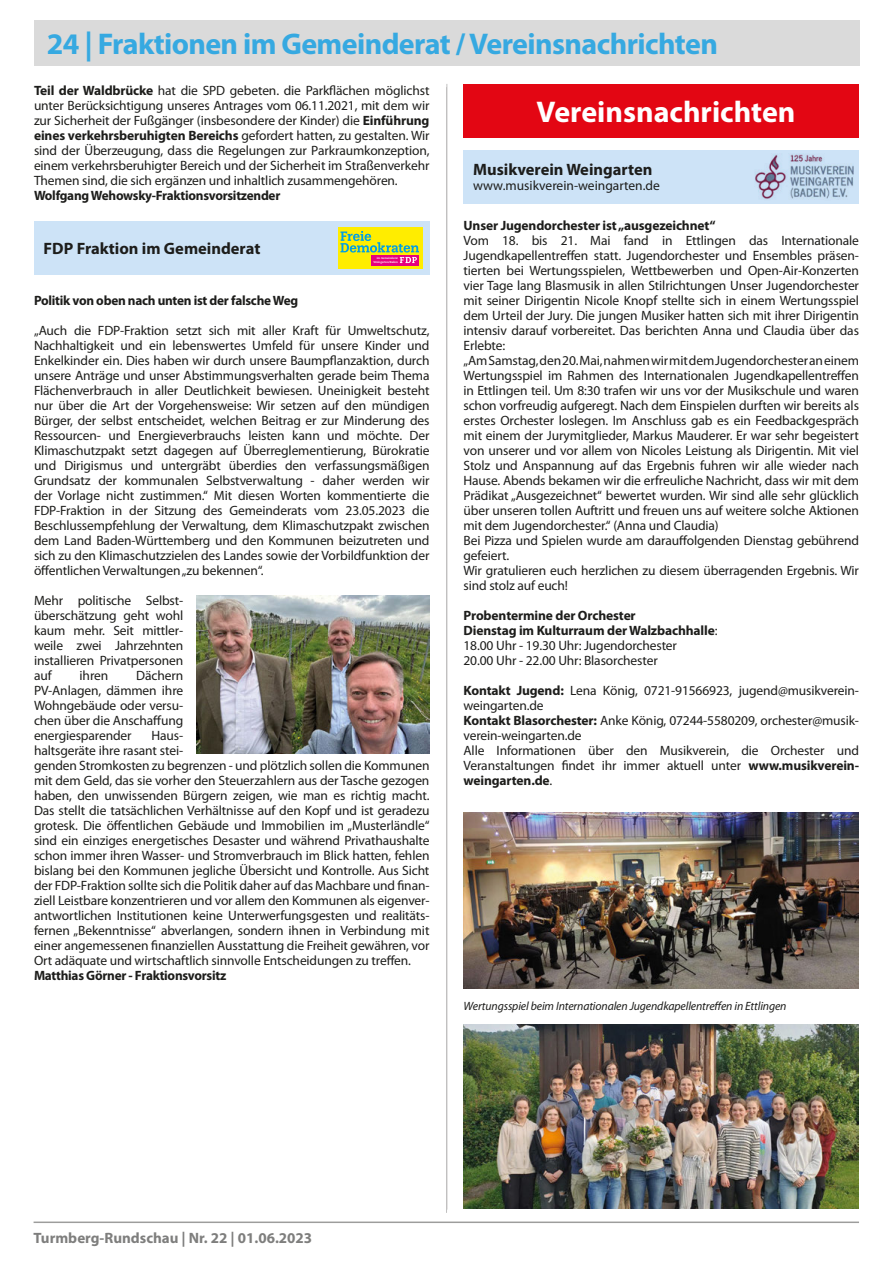
<style>
.page{position:relative;width:893px;height:1262px;background:#fff}
.page>*{position:absolute;margin:0;border:0;box-sizing:border-box;transform-origin:0 0}
.t1{font:700 30px "Myriad Pro";letter-spacing:-.02em;color:#36a9e1}
.t2{font:700 30px "Myriad Pro";color:#fff}
.t3{font:700 16.5px "Myriad Pro";color:#1d1d1b}
.t4{font:700 15px "Myriad Pro";color:#7e7e7d}
.Text{font:13.5px/15px "Myriad Pro";letter-spacing:-.01em;color:#1d1d1b;text-align:justify}
.Text-2{font:700 13.5px "Myriad Pro";letter-spacing:-.02em;color:#1d1d1b}
.image_caption{font:italic 12px "Myriad Pro";letter-spacing:-.01em;color:#1d1d1b}
.t5{font:700 2.7px/3.9px "Caecilia LT Std";letter-spacing:-.025em;color:#fff;text-align:right}
.s1{font-weight:700}
.s2{font-weight:400}
</style>
<div class="page">
<hr style="left:34px;top:1221px;width:825px;height:2px;background:#9d9d9c">
<hr style="left:446px;top:87px;width:1px;height:1126px;background:#c1c0c0">
<hr style="left:446px;top:84px;width:1px;height:1125px;background:#c1c0c0">
<div style="left:34px;top:20px;width:825px;height:45px;background:#dadada"></div>
<div style="left:34px;top:221px;width:395px;height:54px;background:#cde3f7"></div>
<div style="left:338px;top:227px;width:84px;height:41px;background:#ffed00"></div>
<div style="left:371px;top:255px;width:48px;height:10px;background:#e6007d"></div>
<svg style="left:340px;top:231px;width:79px;height:32px"></svg>
<img style="left:196px;top:595px;width:233px;height:158px">
<div style="left:463px;top:150px;width:396px;height:54px;background:#cde3f7"></div>
<img style="left:755px;top:153px;width:99px;height:46px">
<img style="left:463px;top:812px;width:395px;height:176px">
<img style="left:463px;top:1024px;width:395px;height:184px">
<div style="left:463px;top:84px;width:396px;height:53px;background:#e30613"></div>
<p class="t1" style="left:47px;top:24px;width:673px">24 | Fraktionen im Gemeinderat / Vereinsnachrichten</p>
<p class="Text" style="left:34px;top:83px;width:397px"><span class="s1">Teil der Waldbrücke</span> hat die SPD gebeten. die Parkflächen möglichst unter Berücksichtigung unseres Antrages vom 06.11.2021, mit dem wir zur Sicherheit der Fußgänger (insbesondere der Kinder) die <span class="s1">Einführung eines verkehrsberuhigten Bereichs</span> gefordert hatten, zu gestalten. Wir sind der Überzeugung, dass die Regelungen zur Parkraumkonzeption, einem verkehrsberuhigter Bereich und der Sicherheit im Straßenverkehr Themen sind, die sich ergänzen und inhaltlich zusammengehören.</p>
<p class="Text-2" style="left:34px;top:186px;width:248px">Wolfgang Wehowsky-Fraktionsvorsitzender</p>
<p class="t3" style="left:44px;top:238px;width:218px">FDP Fraktion im Gemeinderat</p>
<p class="t5" style="left:373px;top:256px;width:26px">im Gemeinderat<br>Weingarten/Baden</p>
<p class="Text-2" style="left:34px;top:291px;width:266px">Politik von oben nach unten ist der falsche Weg</p>
<p class="Text" style="left:34px;top:323px;width:397px">„Auch die FDP-Fraktion setzt sich mit aller Kraft für Umweltschutz, Nachhaltigkeit und ein lebenswertes Umfeld für unsere Kinder und Enkelkinder ein. Dies haben wir durch unsere Baumpflanzaktion, durch unsere Anträge und unser Abstimmungsverhalten gerade beim Thema Flächenverbrauch in aller Deutlichkeit bewiesen. Uneinigkeit besteht nur über die Art der Vorgehensweise: Wir setzen auf den mündigen Bürger, der selbst entscheidet, welchen Beitrag er zur Minderung des Ressourcen- und Energieverbrauchs leisten kann und möchte. Der Klimaschutzpakt setzt dagegen auf Überreglementierung, Bürokratie und Dirigismus und untergräbt überdies den verfassungsmäßigen Grundsatz der kommunalen Selbstverwaltung - daher werden wir der Vorlage nicht zustimmen.“ Mit diesen Worten kommentierte die FDP-Fraktion in der Sitzung des Gemeinderats vom 23.05.2023 die Beschlussempfehlung der Verwaltung, dem Klimaschutzpakt zwischen dem Land Baden-Württemberg und den Kommunen beizutreten und sich zu den Klimaschutzzielen des Landes sowie der Vorbildfunktion der öffentlichen Verwaltungen „zu bekennen“.</p>
<p class="Text" style="left:34px;top:593px;width:151px">Mehr politische Selbst&shy;überschätzung geht wohl kaum mehr. Seit mittler&shy;weile zwei Jahrzehnten installieren Privatpersonen auf</p>
<h1 class="t1" style="left:97px;top:24px;width:250px">Vereins achrichten</h1>
<p class="t2" style="left:537px;top:92px;width:260px">Vereinsnachrichten</p>
<p class="t3" style="left:473px;top:159px;width:181px">Musikverein Weingarten</p>
<p class="Text" style="left:473px;top:178px;width:188px">www.musikverein-weingarten.de</p>
<p class="Text-2" style="left:463px;top:216px;width:253px">Unser Jugendorchester ist „ausgezeichnet“</p>
<p class="Text" style="left:463px;top:233px;width:397px">Vom 18. bis 21. Mai fand in Ettlingen das Internationale Jugendkapellentreffen statt. Jugendorchester und Ensembles präsen&shy;tierten bei Wertungsspielen, Wettbewerben und Open-Air-Konzerten vier Tage lang Blasmusik in allen Stilrichtungen Unser Jugendorchester mit seiner Dirigentin Nicole Knopf stellte sich in einem Wertungsspiel dem Urteil der Jury. Die jungen Musiker hatten sich mit ihrer Dirigentin intensiv darauf vorbereitet. Das berichten Anna und Claudia über das Erlebte:</p>
<p class="Text" style="left:463px;top:353px;width:397px">„Am Samstag, den 20. Mai, nahmen wir mit dem Jugendorchester an einem Wertungsspiel im Rahmen des Internationalen Jugendkapellentreffen in Ettlingen teil. Um 8:30 trafen wir uns vor der Musikschule und waren schon vorfreudig aufgeregt. Nach dem Einspielen durften wir bereits als erstes Orchester loslegen. Im Anschluss gab es ein Feedbackgespräch mit einem der Jurymitglieder, Markus Mauderer. Er war sehr begeistert von unserer und vor allem von Nicoles Leistung als Dirigentin. Mit viel Stolz und Anspannung auf das Ergebnis fuhren wir alle wieder nach Hause. Abends bekamen wir die erfreuliche Nachricht, dass wir mit dem Prädikat „Ausgezeichnet“ bewertet wurden. Wir sind alle sehr glücklich über unseren tollen Auftritt und freuen uns auf weitere solche Aktionen mit dem Jugendorchester.“ (Anna und Claudia)</p>
<p class="Text" style="left:463px;top:533px;width:397px">Bei Pizza und Spielen wurde am darauffolgenden Dienstag gebührend gefeiert.</p>
<p class="Text" style="left:463px;top:563px;width:397px">Wir gratulieren euch herzlichen zu diesem überragenden Ergebnis. Wir sind stolz auf euch!</p>
<p class="Text-2" style="left:463px;top:606px;width:174px">Probentermine der Orchester</p>
<p class="Text-2" style="left:463px;top:621px;width:255px">Dienstag im Kulturraum der Walzbachhalle<span class="s2">:</span></p>
<p class="Text" style="left:463px;top:638px;width:215px">18.00 Uhr - 19.30 Uhr: Jugendorchester</p>
<p class="Text" style="left:463px;top:653px;width:196px">20.00 Uhr - 22.00 Uhr: Blasorchester</p>
<p class="Text" style="left:463px;top:683px;width:397px"><span class="s1">Kontakt Jugend:</span> Lena König, 0721-91566923, jugend@musikverein&shy;weingarten.de</p>
<p class="Text" style="left:463px;top:713px;width:397px"><span class="s1">Kontakt Blasorchester:</span> Anke König, 07244-5580209, orchester@musik&shy;verein-weingarten.de</p>
<p class="Text" style="left:463px;top:743px;width:397px">Alle Informationen über den Musikverein, die Orchester und Veranstaltungen findet ihr immer aktuell unter <span class="s1">www.musikverein&shy;weingarten.de</span>.</p>
<p class="Text" style="left:34px;top:668px;width:151px;text-indent:102px">Dächern PV-Anlagen, dämmen ihre Wohngebäude oder versu&shy;chen über die Anschaffung energiesparender</p>
<p class="Text" style="left:80px;top:668px;width:30px">ihren</p>
<p class="Text" style="left:34px;top:728px;width:397px;text-align:left;text-indent:118px">Haus-<br>haltsgeräte ihre rasant stei-<br>genden Stromkosten zu begrenzen - und plötzlich sollen die Kommunen mit dem Geld, das sie vorher den Steuerzahlern aus der Tasche gezogen haben, den unwissenden Bürgern zeigen, wie man es richtig macht.<br>Das stellt die tatsächlichen Verhältnisse auf den Kopf und ist geradezu grotesk. Die öffentlichen Gebäude und Immobilien im „Musterländle“ sind ein einziges energetisches Desaster und während Privathaushalte schon immer ihren Wasser- und Stromverbrauch im Blick hatten, fehlen bislang bei den Kommunen jegliche Übersicht und Kontrolle. Aus Sicht der FDP-Fraktion sollte sich die Politik daher auf das Machbare und finan&shy;ziell Leistbare konzentrieren und vor allem den Kommunen als eigenver&shy;antwortlichen Institutionen keine Unterwerfungsgesten und realitäts&shy;fernen „Bekenntnisse“ abverlangen, sondern ihnen in Verbindung mit einer angemessenen finanziellen Ausstattung die Freiheit gewähren, vor Ort adäquate und wirtschaftlich sinnvolle Entscheidungen zu treffen.</p>
<p class="Text-2" style="left:34px;top:966px;width:194px">Matthias Görner - Fraktionsvorsitz</p>
<p class="t4" style="left:34px;top:1228px;width:280px">Turmberg-Rundschau | Nr. 22 | 01.06.2023</p>
<p class="image_caption" style="left:463px;top:998px;width:325px">Wertungsspiel beim Internationalen Jugendkapellentreffen in Ettlingen</p>
</div>
